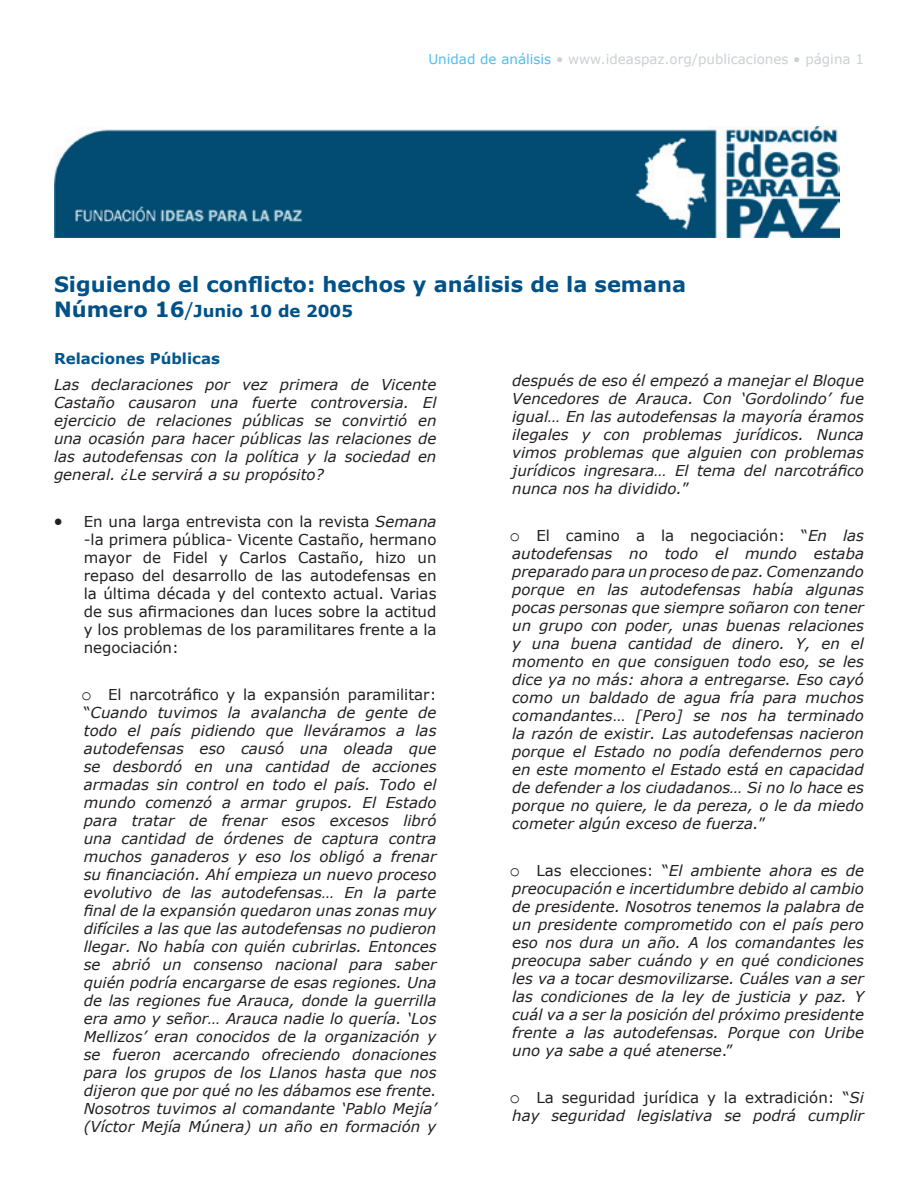
<style>
.page{position:relative;width:918px;height:1188px;background:#fff}
.page>*{position:absolute;margin:0;border:0;box-sizing:border-box;transform-origin:0 0}
.t1{font:700 21px "Verdana";color:#005187}
.t2{font:700 16.5px "Verdana";color:#005187}
.t3{font:italic 15px/18px "Verdana";color:#231f20;text-align:justify}
.t4{font:15px/18px "Verdana";color:#231f20;text-align:justify}
.t5{font:700 15px "Verdana";color:#00568d}
.t6{font:13.5px "Verdana";color:#cad0d4}
.s1{color:#4fbdec}
.s2{font-size:21px}
.s3{font-weight:400;font-size:19.5px}
.s4{font-style:italic}
.s5{font-family:"Courier New";font-style:normal;font-size:18px}
.s6{font-style:normal}
</style>
<div class="page">
<img style="left:54px;top:126px;width:786px;height:112px">
<p class="t6" style="left:428px;top:51px;width:437px"><span class="s1">Unidad de análisis</span> • www.ideaspaz.org/publicaciones • página 1</p>
<h1 class="t1" style="left:54px;top:271px;width:634px">Siguiendo el conflicto: hechos y análisis de la semana</h1>
<p class="t2" style="left:54px;top:301px;width:301px"><span class="s2">Número 16</span><span class="s3">/</span>Junio 10 de 2005</p>
<p class="t5" style="left:54px;top:349px;width:167px">Relaciones Públicas</p>
<p class="t3" style="left:54px;top:375px;width:384px">Las declaraciones por vez primera de Vicente Castaño causaron una fuerte controversia. El ejercicio de relaciones públicas se convirtió en una ocasión para hacer públicas las relaciones de las autodefensas con la política y la sociedad en general. ¿Le servirá a su propósito?</p>
<p class="t4" style="left:84px;top:512px;width:354px;text-indent:-30px">• En una larga entrevista con la revista <span class="s4">Semana </span>-la primera pública- Vicente Castaño, hermano mayor de Fidel y Carlos Castaño, hizo un repaso del desarrollo de las autodefensas en la última década y del contexto actual. Varias de sus afirmaciones dan luces sobre la actitud y los problemas de los paramilitares frente a la negociación:</p>
<p class="t3" style="left:81px;top:685px;width:357px"><span class="s5">o</span> <span class="s6">El narcotráfico y la expansión paramilitar: “</span>Cuando tuvimos la avalancha de gente de todo el país pidiendo que lleváramos a las autodefensas eso causó una oleada que se desbordó en una cantidad de acciones armadas sin control en todo el país. Todo el mundo comenzó a armar grupos. El Estado para tratar de frenar esos excesos libró una cantidad de órdenes de captura contra muchos ganaderos y eso los obligó a frenar su financiación. Ahí empieza un nuevo proceso evolutivo de las autodefensas… En la parte final de la expansión quedaron unas zonas muy difíciles a las que las autodefensas no pudieron llegar. No había con quién cubrirlas. Entonces se abrió un consenso nacional para saber quién podría encargarse de esas regiones. Una de las regiones fue Arauca, donde la guerrilla era amo y señor… Arauca nadie lo quería. ‘Los Mellizos’ eran conocidos de la organización y se fueron acercando ofreciendo donaciones para los grupos de los Llanos hasta que nos dijeron que por qué no les dábamos ese frente.<br>Nosotros tuvimos al comandante ‘Pablo Mejía’ (Víctor Mejía Múnera) un año en formación y</p>
<p class="t3" style="left:512px;top:371px;width:353px">después de eso él empezó a manejar el Bloque Vencedores de Arauca. Con ‘Gordolindo’ fue igual… En las autodefensas la mayoría éramos ilegales y con problemas jurídicos. Nunca vimos problemas que alguien con problemas jurídicos ingresara… El tema del narcotráfico nunca nos ha dividido.<span class="s6">”</span></p>
<p class="t3" style="left:509px;top:526px;width:356px"><span class="s5">o</span> <span class="s6">El camino a la negociación: “</span>En las autodefensas no todo el mundo estaba preparado para un proceso de paz. Comenzando porque en las autodefensas había algunas pocas personas que siempre soñaron con tener un grupo con poder, unas buenas relaciones y una buena cantidad de dinero. Y, en el momento en que consiguen todo eso, se les dice ya no más: ahora a entregarse. Eso cayó como un baldado de agua fría para muchos comandantes<span class="s6">…</span> [Pero] se nos ha terminado la razón de existir. Las autodefensas nacieron porque el Estado no podía defendernos pero en este momento el Estado está en capacidad de defender a los ciudadanos… Si no lo hace es porque no quiere, le da pereza, o le da miedo cometer algún exceso de fuerza.<span class="s6">”</span></p>
<p class="t3" style="left:509px;top:861px;width:356px"><span class="s5">o</span> <span class="s6">Las elecciones: “</span>El ambiente ahora es de preocupación e incertidumbre debido al cambio de presidente. Nosotros tenemos la palabra de un presidente comprometido con el país pero eso nos dura un año. A los comandantes les preocupa saber cuándo y en qué condiciones les va a tocar desmovilizarse. Cuáles van a ser las condiciones de la ley de justicia y paz. Y cuál va a ser la posición del próximo presidente frente a las autodefensas. Porque con Uribe uno ya sabe a qué atenerse<span class="s6">.”</span></p>
<p class="t3" style="left:509px;top:1088px;width:356px"><span class="s5">o</span> <span class="s6">La seguridad jurídica y la extradición: “</span>Si hay seguridad legislativa se podrá cumplir</p>
</div>
